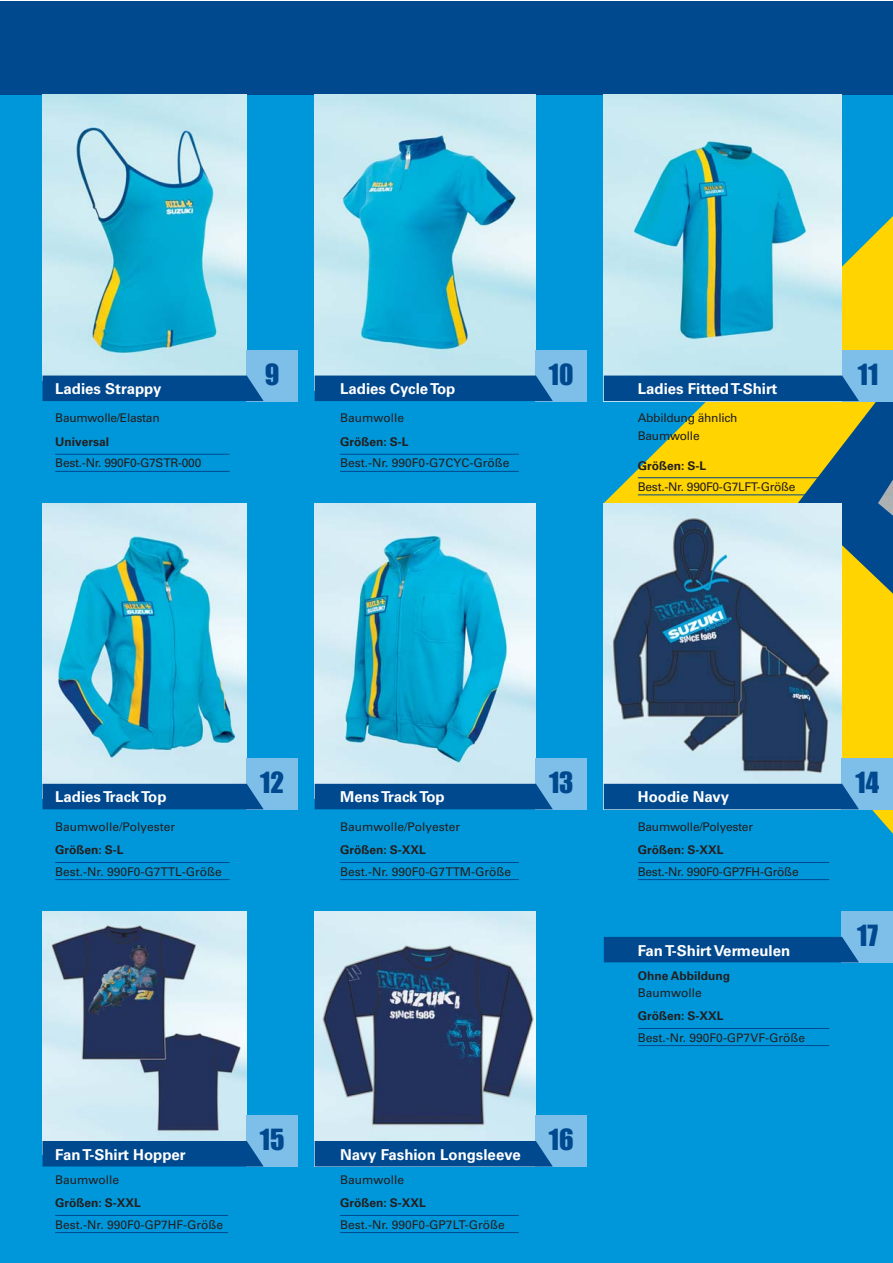
<style>
.page{position:relative;width:893px;height:1263px;background:#fff}
.page>*{position:absolute;margin:0;border:0;box-sizing:border-box;transform-origin:0 0}
.t1{font:27px "Impact";color:#00498f}
.t2{font:700 15px "Univers";color:#fff}
.t3{font:12px "Univers";color:#231f20}
.t4{font:12px/17.1px "Univers";letter-spacing:-.02em;color:#231f20}
.t5{font:700 12px "Univers";color:#231f20}
</style>
<div class="page">
<div style="left:0;top:95px;width:893px;height:1168px;background:#0097da"></div>
<div style="left:0;top:1px;width:893px;height:94px;background:#00498f"></div>
<svg style="left:604px;top:94px;width:289px;height:952px"></svg>
<img style="left:315px;top:95px;width:221px;height:281px">
<div style="left:536px;top:350px;width:51px;height:51px;background:#7dbfe9"></div>
<img style="left:43px;top:503px;width:204px;height:281px">
<div style="left:247px;top:758px;width:51px;height:51px;background:#7dbfe9"></div>
<div style="left:315px;top:376px;width:238px;height:25px;background:#00498f"></div>
<img style="left:315px;top:503px;width:221px;height:281px">
<div style="left:536px;top:758px;width:51px;height:51px;background:#7dbfe9"></div>
<div style="left:315px;top:784px;width:238px;height:25px;background:#00498f"></div>
<div style="left:43px;top:784px;width:221px;height:25px;background:#00498f"></div>
<hr style="left:55px;top:1215px;width:173px;height:1px;background:#00498f">
<hr style="left:55px;top:1232px;width:173px;height:1px;background:#00498f">
<img style="left:43px;top:911px;width:204px;height:230px">
<div style="left:247px;top:1115px;width:51px;height:51px;background:#7dbfe9"></div>
<hr style="left:55px;top:454px;width:175px;height:1px;background:#00498f">
<hr style="left:55px;top:471px;width:175px;height:1px;background:#00498f">
<img style="left:43px;top:95px;width:204px;height:281px">
<div style="left:247px;top:350px;width:51px;height:51px;background:#7dbfe9"></div>
<div style="left:43px;top:376px;width:221px;height:25px;background:#00498f"></div>
<hr style="left:340px;top:454px;width:179px;height:1px;background:#00498f">
<hr style="left:340px;top:471px;width:179px;height:1px;background:#00498f">
<hr style="left:55px;top:862px;width:175px;height:1px;background:#00498f">
<hr style="left:55px;top:879px;width:175px;height:1px;background:#00498f">
<hr style="left:340px;top:862px;width:179px;height:1px;background:#00498f">
<hr style="left:340px;top:879px;width:179px;height:1px;background:#00498f">
<img style="left:315px;top:911px;width:221px;height:230px">
<hr style="left:340px;top:1215px;width:179px;height:1px;background:#00498f">
<hr style="left:340px;top:1232px;width:179px;height:1px;background:#00498f">
<div style="left:536px;top:1115px;width:51px;height:51px;background:#7dbfe9"></div>
<img style="left:604px;top:503px;width:238px;height:281px">
<div style="left:842px;top:758px;width:51px;height:51px;background:#7dbfe9"></div>
<hr style="left:638px;top:862px;width:191px;height:1px;background:#00498f">
<hr style="left:638px;top:879px;width:191px;height:1px;background:#00498f">
<div style="left:604px;top:784px;width:255px;height:25px;background:#00498f"></div>
<div style="left:315px;top:1141px;width:238px;height:25px;background:#00498f"></div>
<div style="left:842px;top:350px;width:51px;height:51px;background:#7dbfe9"></div>
<img style="left:604px;top:95px;width:238px;height:281px">
<div style="left:604px;top:376px;width:255px;height:25px;background:#00498f"></div>
<hr style="left:638px;top:477px;width:191px;height:1px;background:#00498f">
<hr style="left:638px;top:494px;width:191px;height:1px;background:#00498f">
<div style="left:43px;top:1141px;width:220px;height:25px;background:#00498f"></div>
<hr style="left:638px;top:1028px;width:191px;height:1px;background:#00498f">
<hr style="left:638px;top:1045px;width:191px;height:1px;background:#00498f">
<div style="left:842px;top:911px;width:51px;height:51px;background:#7dbfe9"></div>
<div style="left:604px;top:937px;width:255px;height:25px;background:#00498f"></div>
<p class="t2" style="left:55px;top:383px;width:108px">Ladies Strappy</p>
<p class="t4" style="left:55px;top:411px;width:106px">Baumwolle/Elastan</p>
<p class="t5" style="left:55px;top:437px;width:55px">Universal</p>
<p class="t4" style="left:55px;top:456px;width:148px">Best.-Nr. 990F0-G7STR-000</p>
<h1 class="t1" style="left:265px;top:365px;width:16px">9</h1>
<p class="t2" style="left:340px;top:383px;width:117px">Ladies Cycle Top</p>
<p class="t3" style="left:340px;top:414px;width:65px">Baumwolle</p>
<p class="t5" style="left:340px;top:437px;width:70px">Größen: S-L</p>
<p class="t3" style="left:340px;top:459px;width:171px">Best.-Nr. 990F0-G7CYC-Größe</p>
<h1 class="t1" style="left:549px;top:365px;width:26px">10</h1>
<p class="t2" style="left:638px;top:383px;width:141px">Ladies Fitted T-Shirt</p>
<p class="t4" style="left:638px;top:411px;width:101px">Abbildung ähnlich<br>Baumwolle</p>
<p class="t5" style="left:638px;top:461px;width:70px">Größen: S-L</p>
<p class="t4" style="left:638px;top:479px;width:159px">Best.-Nr. 990F0-G7LFT-Größe</p>
<h1 class="t1" style="left:858px;top:365px;width:22px">11</h1>
<h1 class="t1" style="left:260px;top:774px;width:25px">12</h1>
<p class="t2" style="left:55px;top:791px;width:113px">Ladies Track Top</p>
<p class="t2" style="left:340px;top:791px;width:106px">Mens Track Top</p>
<p class="t3" style="left:55px;top:822px;width:122px">Baumwolle/Polyester</p>
<p class="t5" style="left:55px;top:845px;width:70px">Größen: S-L</p>
<p class="t3" style="left:55px;top:867px;width:168px">Best.-Nr. 990F0-G7TTL-Größe</p>
<p class="t3" style="left:340px;top:822px;width:122px">Baumwolle/Polyester</p>
<p class="t5" style="left:340px;top:845px;width:87px">Größen: S-XXL</p>
<p class="t3" style="left:340px;top:867px;width:173px">Best.-Nr. 990F0-G7TTM-Größe</p>
<h1 class="t1" style="left:549px;top:774px;width:26px">13</h1>
<p class="t2" style="left:55px;top:1149px;width:132px">Fan T-Shirt Hopper</p>
<p class="t3" style="left:55px;top:1175px;width:65px">Baumwolle</p>
<p class="t5" style="left:55px;top:1198px;width:87px">Größen: S-XXL</p>
<p class="t3" style="left:55px;top:1220px;width:169px">Best.-Nr. 990F0-GP7HF-Größe</p>
<h1 class="t1" style="left:260px;top:1131px;width:26px">15</h1>
<p class="t2" style="left:340px;top:1149px;width:182px">Navy Fashion Longsleeve</p>
<p class="t3" style="left:340px;top:1175px;width:65px">Baumwolle</p>
<p class="t5" style="left:340px;top:1198px;width:87px">Größen: S-XXL</p>
<p class="t3" style="left:340px;top:1220px;width:166px">Best.-Nr. 990F0-GP7LT-Größe</p>
<h1 class="t1" style="left:549px;top:1131px;width:26px">16</h1>
<p class="t2" style="left:638px;top:791px;width:93px">Hoodie Navy</p>
<p class="t4" style="left:638px;top:819px;width:117px">Baumwolle/Polyester</p>
<p class="t5" style="left:638px;top:845px;width:87px">Größen: S-XXL</p>
<p class="t4" style="left:638px;top:864px;width:162px">Best.-Nr. 990F0-GP7FH-Größe</p>
<p class="t2" style="left:638px;top:945px;width:154px">Fan T-Shirt Vermeulen</p>
<p class="t5" style="left:638px;top:971px;width:94px">Ohne Abbildung</p>
<p class="t3" style="left:638px;top:988px;width:65px">Baumwolle</p>
<p class="t5" style="left:638px;top:1011px;width:87px">Größen: S-XXL</p>
<p class="t3" style="left:638px;top:1033px;width:169px">Best.-Nr. 990F0-GP7VF-Größe</p>
<h1 class="t1" style="left:856px;top:774px;width:25px">14</h1>
<h1 class="t1" style="left:857px;top:927px;width:22px">17</h1>
</div>
